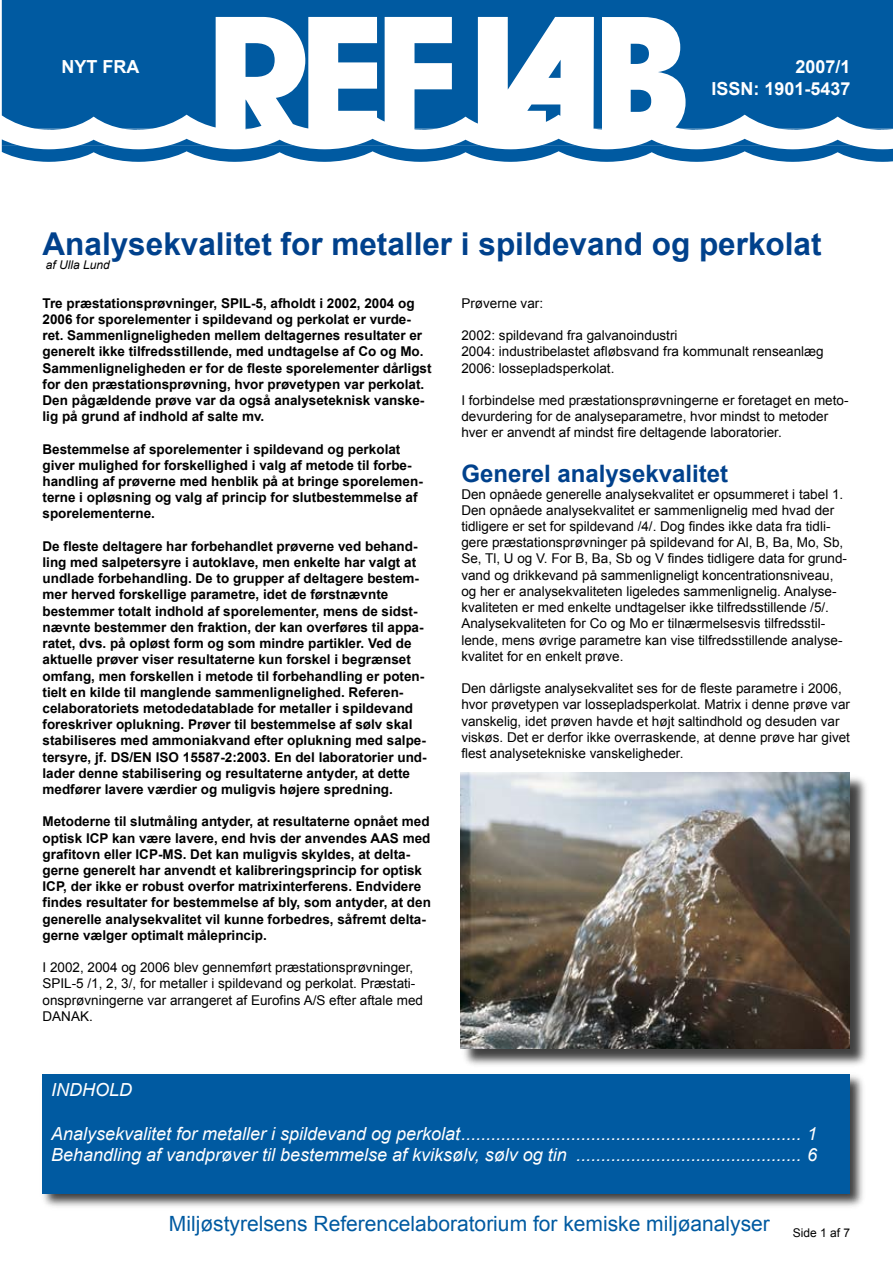
<style>
.page{position:relative;width:893px;height:1263px;background:#fff}
.page>*{position:absolute;margin:0;border:0;box-sizing:border-box;transform-origin:0 0}
.t1{font:700 31.5px "Arial";color:#00418c}
.t2{font:700 24px "Arial";color:#00418c}
.t3{font:21px "Arial";color:#005aa1}
.t4{font:italic 18px/21.6px "Arial";color:#fff}
.t5{font:700 18px/21.6px "Arial";color:#fff;text-align:right}
.t6{font:700 13.5px/16.2px "Arial";color:#000}
.t7{font:13.5px/16.2px "Arial";color:#000}
.t8{font:italic 12px "Arial";color:#000}
.t9{font:12px "Arial";color:#000}
</style>
<div class="page">
<svg style="left:2px;top:128px;width:891px;height:34px"></svg>
<svg style="left:2px;top:0;width:891px;height:128px;fill:#005aa1"></svg>
<div style="left:39px;top:1072px;width:827px;height:138px;background:#000;opacity:.75"></div>
<div style="left:43px;top:1075px;width:807px;height:119px;background:#005aa1"></div>
<div style="left:461px;top:774px;width:409px;height:294px;background:#000;opacity:.75"></div>
<img style="left:460px;top:772px;width:390px;height:277px">
<h3 class="t5" style="left:62px;top:57px;width:79px">NYT FRA</h3>
<h3 class="t5" style="left:711px;top:57px;width:141px">2007/1<br>ISSN: 1901-5437</h3>
<h1 class="t1" style="left:43px;top:223px;width:781px">Analysekvalitet for metaller i spildevand og perkolat</h1>
<p class="t8" style="left:46px;top:257px;width:66px">af Ulla Lund</p>
<p class="t6" style="left:43px;top:295px;width:391px">Tre præstationsprøvninger, SPIL-5, afholdt i 2002, 2004 og 2006 for sporelementer i spildevand og perkolat er vurde&shy;ret. Sammenligneligheden mellem deltagernes resultater er generelt ikke tilfredsstillende, med undtagelse af Co og Mo.<br>Sammenligneligheden er for de fleste sporelementer dårligst for den præstationsprøvning, hvor prøvetypen var perkolat.<br>Den pågældende prøve var da også analyseteknisk vanske&shy;lig på grund af indhold af salte mv.</p>
<p class="t6" style="left:43px;top:441px;width:382px">Bestemmelse af sporelementer i spildevand og perkolat giver mulighed for forskellighed i valg af metode til forbe&shy;handling af prøverne med henblik på at bringe sporelemen&shy;terne i opløsning og valg af princip for slutbestemmelse af sporelementerne.</p>
<p class="t6" style="left:43px;top:538px;width:386px">De fleste deltagere har forbehandlet prøverne ved behand&shy;ling med salpetersyre i autoklave, men enkelte har valgt at undlade forbehandling. De to grupper af deltagere bestem&shy;mer herved forskellige parametre, idet de førstnævnte bestemmer totalt indhold af sporelementer, mens de sidst&shy;nævnte bestemmer den fraktion, der kan overføres til appa&shy;ratet, dvs. på opløst form og som mindre partikler. Ved de aktuelle prøver viser resultaterne kun forskel i begrænset omfang, men forskellen i metode til forbehandling er poten&shy;tielt en kilde til manglende sammenlignelighed. Referen&shy;celaboratoriets metodedatablade for metaller i spildevand foreskriver oplukning. Prøver til bestemmelse af sølv skal stabiliseres med ammoniakvand efter oplukning med salpe&shy;tersyre, jf. DS/EN ISO 15587-2:2003. En del laboratorier und&shy;lader denne stabilisering og resultaterne antyder, at dette medfører lavere værdier og muligvis højere spredning.</p>
<p class="t6" style="left:43px;top:814px;width:390px">Metoderne til slutmåling antyder, at resultaterne opnået med optisk ICP kan være lavere, end hvis der anvendes AAS med grafitovn eller ICP-MS. Det kan muligvis skyldes, at delta&shy;gerne generelt har anvendt et kalibreringsprincip for optisk ICP, der ikke er robust overfor matrixinterferens. Endvidere findes resultater for bestemmelse af bly, som antyder, at den generelle analysekvalitet vil kunne forbedres, såfremt delta&shy;gerne vælger optimalt måleprincip.</p>
<p class="t7" style="left:43px;top:959px;width:382px">I 2002, 2004 og 2006 blev gennemført præstationsprøvninger, SPIL-5 /1 , 2, 3/, for metaller i spildevand og perkolat. Præstati&shy;onsprøvningerne var arrangeret af Eurofins A/S efter aftale med DANAK.</p>
<p class="t7" style="left:461px;top:295px;width:83px">Prøverne var:</p>
<p class="t7" style="left:461px;top:328px;width:364px">2002: spildevand fra galvanoindustri<br>2004: industribelastet afløbsvand fra kommunalt renseanlæg<br>2006: lossepladsperkolat.</p>
<p class="t7" style="left:461px;top:392px;width:389px">I forbindelse med præstationsprøvningerne er foretaget en meto&shy;devurdering for de analyseparametre, hvor mindst to metoder hver er anvendt af mindst fire deltagende laboratorier.</p>
<h2 class="t2" style="left:461px;top:458px;width:268px">Generel analysekvalitet</h2>
<p class="t7" style="left:461px;top:486px;width:387px">Den opnåede generelle analysekvalitet er opsummeret i tabel 1 .<br>Den opnåede analysekvalitet er sammenlignelig med hvad der tidligere er set for spildevand /4/. Dog findes ikke data fra tidli&shy;gere præstationsprøvninger på spildevand for Al, B, Ba, Mo, Sb, Se, Tl, U og V. For B, Ba, Sb og V findes tidligere data for grund&shy;vand og drikkevand på sammenligneligt koncentrationsniveau, og her er analysekvaliteten ligeledes sammenlignelig. Analyse&shy;kvaliteten er med enkelte undtagelser ikke tilfredsstillende /5/.<br>Analysekvaliteten for Co og Mo er tilnærmelsesvis tilfredsstil&shy;lende, mens øvrige parametre kan vise tilfredsstillende analyse&shy;kvalitet for en enkelt prøve.</p>
<p class="t7" style="left:461px;top:680px;width:390px">Den dårligste analysekvalitet ses for de fleste parametre i 2006, hvor prøvetypen var lossepladsperkolat. Matrix i denne prøve var vanskelig, idet prøven havde et højt saltindhold og desuden var viskøs. Det er derfor ikke overraskende, at denne prøve har givet flest analysetekniske vanskeligheder.</p>
<h3 class="t4" style="left:51px;top:1079px;width:82px">INDHOLD</h3>
<p class="t4" style="left:51px;top:1123px;width:767px">Analysekvalitet for metaller i spildevand og perkolat.................................................................... 1<br>Behandling af vandprøver til bestemmelse af kviksølv, sølv og tin ............................................. 6</p>
<h3 class="t3" style="left:169px;top:1209px;width:602px">Miljøstyrelsens Referencelaboratorium for kemiske miljøanalyser</h3>
<p class="t9" style="left:793px;top:1224px;width:59px">Side af 7</p>
</div>
